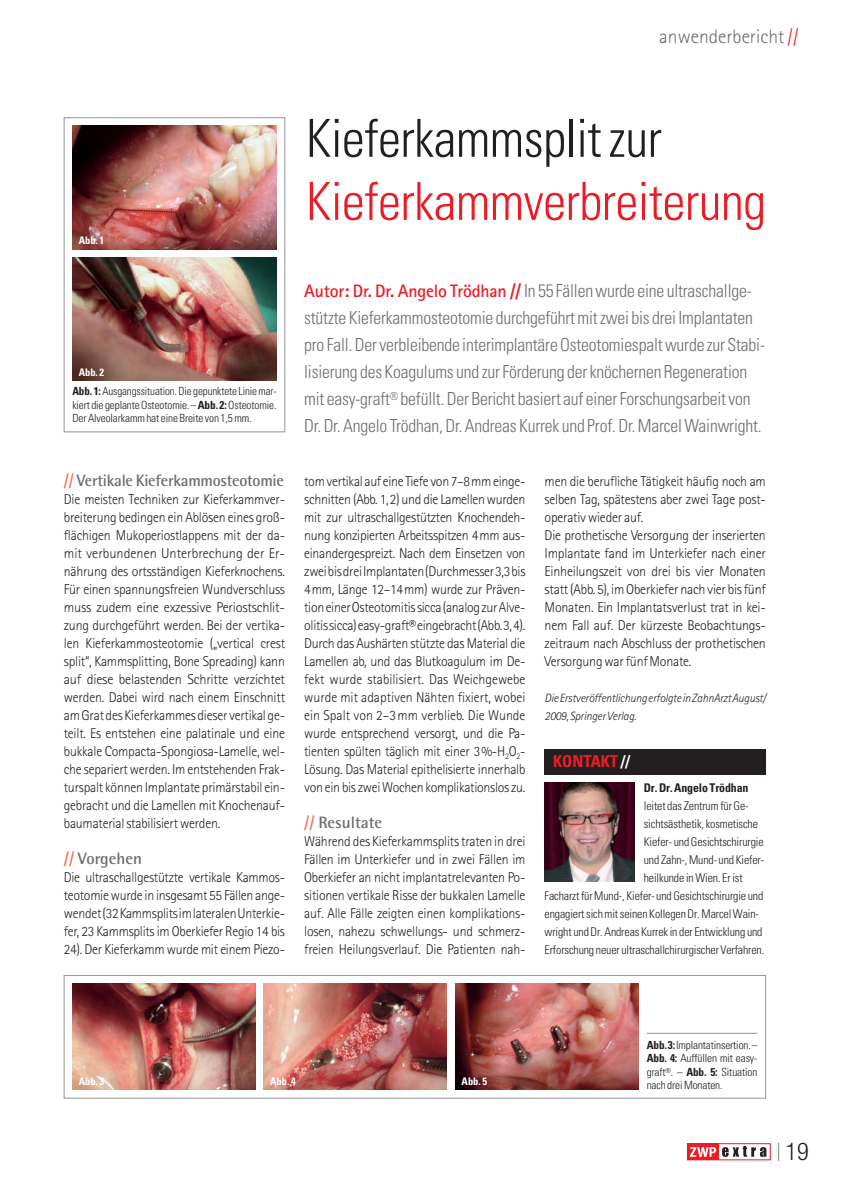
<style>
.page{position:relative;width:851px;height:1191px;background:#fff}
.page>*{position:absolute;margin:0;border:0;box-sizing:border-box;transform-origin:0 0}
.t1{font:300 condensed 52.5px "Univers";letter-spacing:-.01em;color:#ed1c24}
.t2{font:300 condensed 52.5px "Univers";letter-spacing:-.01em;color:#231f20}
.t3{font:300 condensed 24.3px "Helvetica Neue";color:#231f20}
.t4{font:300 19.5px "Rotis Sans Serif";color:#6d6e70}
.t5{font:300 condensed 18px/27px "Univers";letter-spacing:-.01em;color:#6d6e70}
.t6{font:700 16.5px "Rotis Semi Sans";letter-spacing:-.015em;color:#6d6e70}
.t7{font:700 condensed 16.5px "Univers";color:#ed1c24}
.t8{font:300 14.25px/18px "Rotis Sans Serif";letter-spacing:-.015em;color:#231f20;text-align:justify}
.t9{font:300 condensed 12px "Univers";letter-spacing:-.01em;color:#231f20}
.t10{font:italic 300 12px/18px "Rotis Sans Serif";letter-spacing:-.015em;color:#231f20}
.t11{font:700 condensed 12px "Univers";letter-spacing:-.01em;color:#231f20}
.t12{font:300 condensed 11.25px/13.5px "Univers";letter-spacing:-.01em;color:#231f20;text-align:justify}
.t13{font:700 condensed 10.5px "Univers";color:#fff}
.s1{color:#ed1c24}
.s2{font-weight:700}
.s3{color:#f37052}
.s4{font-family:"Rotis Sans Serif";font-weight:700;font-stretch:normal;color:#ed1c24}
.s5{color:#fff}
.s6{font-weight:200;font-stretch:normal;font-size:25.5px}
</style>
<div class="page">
<svg style="left:686px;top:1143px;width:85px;height:18px"></svg>
<svg style="left:718px;top:1145px;width:50px;height:13px"></svg>
<div style="left:687px;top:1143px;width:31px;height:16px;background:#ed1c24"></div>
<div style="left:687px;top:1143px;width:83px;height:17px;border:1px solid #ed1c24"></div>
<svg style="left:722px;top:1146px;width:44px;height:10px"></svg>
<svg style="left:690px;top:1147px;width:26px;height:9px"></svg>
<div style="left:544px;top:748px;width:221px;height:26px;background:#231f20"></div>
<img style="left:544px;top:783px;width:90px;height:99px">
<div style="left:64px;top:117px;width:221px;height:315px;border:1px solid #939598"></div>
<img style="left:72px;top:126px;width:204px;height:123px">
<img style="left:72px;top:257px;width:204px;height:124px">
<div style="left:64px;top:975px;width:701px;height:123px;border:1px solid #939598"></div>
<img style="left:72px;top:983px;width:183px;height:107px">
<img style="left:264px;top:983px;width:182px;height:107px">
<img style="left:455px;top:983px;width:183px;height:107px">
<hr style="left:646px;top:1033px;width:111px;height:1px;background:#939598">
<h3 class="t4" style="left:659px;top:29px;width:141px">anwenderbericht <span class="s1">//</span></h3>
<p class="t13" style="left:79px;top:236px;width:27px">Abb. 1</p>
<p class="t13" style="left:79px;top:368px;width:27px">Abb. 2</p>
<p class="t12" style="left:72px;top:385px;width:206px"><span class="s2">Abb. 1:</span>Ausgangssituation. Die gepunktete Linie mar&shy;kiert die geplante Osteotomie. –<span class="s2">Abb. 2:</span>Osteotomie.<br>Der Alveolarkamm hat eine Breite von 1,5 mm.</p>
<p class="t6" style="left:64px;top:474px;width:221px"><span class="s3">//</span> Vertikale Kieferkammosteotomie</p>
<p class="t8" style="left:64px;top:492px;width:223px">Die meisten Techniken zur Kieferkammver&shy;breiterung bedingen ein Ablösen eines groß&shy;flächigen Mukoperiostlappens mit der da - mit verbundenen Unterbrechung der Er - nährung des ortsständigen Kieferknochens.<br>Für einen spannungsfreien Wundverschluss muss zudem eine exzessive Periostschlit&shy;zung durchgeführt werden. Bei der vertika&shy;len Kiefer kammosteotomie („vertical crest split“, Kammsplitting, Bone Spreading) kann auf diese belastenden Schritte verzichtet werden. Dabei wird nach einem Einschnitt am Grat des Kieferkammes dieser vertikal ge&shy;teilt. Es entstehen eine palatinale und ei ne buk kale Compacta-Spongiosa-Lamelle, wel - che separiert werden. Im entstehenden Frak&shy;turspalt können Implantate primärstabil ein&shy;gebracht und die Lamellen mit Knochenauf&shy;baumaterial stabilisiert werden.</p>
<p class="t6" style="left:64px;top:852px;width:80px"><span class="s3">//</span> Vorgehen</p>
<p class="t8" style="left:64px;top:870px;width:223px">Die ultraschallgestützte vertikale Kamm os - teo tomie wurde in insgesamt 55 Fällen ange&shy;wendet (32 Kammsplits im lateralen Unterkie&shy;fer, 23 Kammsplits im Oberkiefer Regio 14 bis 24). Der Kieferkamm wurde mit einem Piezo-</p>
<h1 class="t2" style="left:306px;top:119px;width:357px">Kieferkammsplit zur</h1>
<h1 class="t1" style="left:306px;top:182px;width:462px">Kieferkammverbreiterung</h1>
<p class="t5" style="left:304px;top:279px;width:462px"><span class="s4">Autor: Dr. Dr. Angelo Trödhan //</span> In 55 Fällen wurde eine ultraschallge - stützte Kieferkammosteotomie durchgeführt mit zwei bis drei Implantaten pro Fall. Der verbleibende interimplantäre Osteotomiespalt wurde zur Stabi&shy;lisierung des Koagulums und zur Förderung der knöchernen Regeneration mit easy-graft<sup>®</sup> befüllt. Der Bericht basiert auf einer Forschungsarbeit von Dr. Dr. Angelo Trödhan, Dr. Andreas Kurrek und Prof. Dr. Marcel Wainwright.</p>
<p class="t8" style="left:304px;top:474px;width:223px">tom vertikal auf eine Tiefe von 7–8mm einge&shy;schnitten (Abb. 1, 2) und die Lamellen wurden mit zur ultraschall gestützten Knochendeh&shy;nung konzipierten Arbeitsspitzen 4mm aus&shy;einandergespreizt. Nach dem Einsetzen von zwei bis drei Implantaten (Durchmesser 3,3 bis 4mm, Län ge 12–14mm) wurde zur Präven&shy;tion einer Osteotomitis sicca (analog zur Alve&shy;olitis sicca) easy-graft® eingebracht (Abb. 3, 4).<br>Durch das Aushärten stützte das Material die Lamellen ab, und das Blutkoagulum im De - fekt wurde stabilisiert. Das Weichgewebe wurde mit adaptiven Nähten fixiert, wobei ein Spalt von 2–3mm verblieb. Die Wunde wurde entsprechend versorgt, und die Pa - tienten spülten täglich mit einer 3%-H<sub>2</sub>O<sub>2</sub>- Lösung. Das Material epithelisierte in nerhalb von ein bis zwei Wochen komplikationslos zu.</p>
<p class="t6" style="left:304px;top:816px;width:79px"><span class="s3">//</span> Resultate</p>
<p class="t8" style="left:304px;top:834px;width:223px">Während des Kieferkammsplits traten in drei Fällen im Unterkiefer und in zwei Fäl len im Oberkiefer an nicht implantatrelevanten Po&shy;sitionen vertikale Risse der buk kalen Lamelle auf. Alle Fälle zeigten einen kompli kations - losen, nahezu schwellungs- und schmerz&shy;freien Heilungsverlauf. Die Patienten nah-</p>
<p class="t8" style="left:544px;top:474px;width:223px;text-align:left">men die berufliche Tätigkeit häufig noch am selben Tag, spätestens aber zwei Tage post&shy;operativ wieder auf.<br>Die prothetische Versorgung der inserierten Implantate fand im Unterkiefer nach einer Einheilungszeit von drei bis vier Monaten statt (Abb. 5), im Oberkiefer nach vier bis fünf Monaten. Ein Implantatsverlust trat in kei&shy;nem Fall auf. Der kürzeste Beobachtungs - zeit raum nach Abschluss der prothetischen Versorgung war fünf Monate.</p>
<p class="t10" style="left:544px;top:690px;width:223px">Die Erstveröffentlichung erfolgte in ZahnArzt August/<br>2009, Springer Verlag.</p>
<p class="t7" style="left:553px;top:755px;width:78px">KONTAKT <span class="s5">//</span></p>
<p class="t11" style="left:643px;top:783px;width:106px">Dr. Dr. Angelo Trödhan</p>
<p class="t9" style="left:643px;top:801px;width:106px">leitet das Zentrum für Ge-</p>
<p class="t9" style="left:643px;top:819px;width:116px">sichtsästhetik, kosmetische</p>
<p class="t9" style="left:643px;top:837px;width:121px">Kiefer- und Gesichtschirurgie</p>
<p class="t9" style="left:643px;top:855px;width:122px">und Zahn-, Mund- und Kiefer-</p>
<p class="t9" style="left:643px;top:873px;width:100px">heilkunde in Wien. Er ist</p>
<p class="t9" style="left:544px;top:891px;width:220px">Facharzt für Mund-, Kiefer- und Gesichtschirurgie und</p>
<p class="t9" style="left:544px;top:909px;width:216px">engagiert sich mit seinen Kollegen Dr. Marcel Wain-</p>
<p class="t9" style="left:544px;top:927px;width:219px">wright und Dr. Andreas Kurrek in der Entwicklung und</p>
<p class="t9" style="left:544px;top:945px;width:221px">Erforschung neuer ultraschallchirurgischer Verfahren.</p>
<p class="t13" style="left:79px;top:1077px;width:27px">Abb. 3</p>
<p class="t13" style="left:270px;top:1077px;width:27px">Abb. 4</p>
<p class="t13" style="left:461px;top:1077px;width:27px">Abb. 5</p>
<p class="t12" style="left:646px;top:1039px;width:112px"><span class="s2">Abb. 3:</span>Implantatinsertion. – <span class="s2">Abb. 4:</span> Auffüllen mit easy&shy;graft<sup>®</sup>. – <span class="s2">Abb. 5:</span> Situation nach drei Monaten.</p>
<h2 class="t3" style="left:777px;top:1143px;width:33px"><span class="s6">I</span> 19</h2>
</div>
